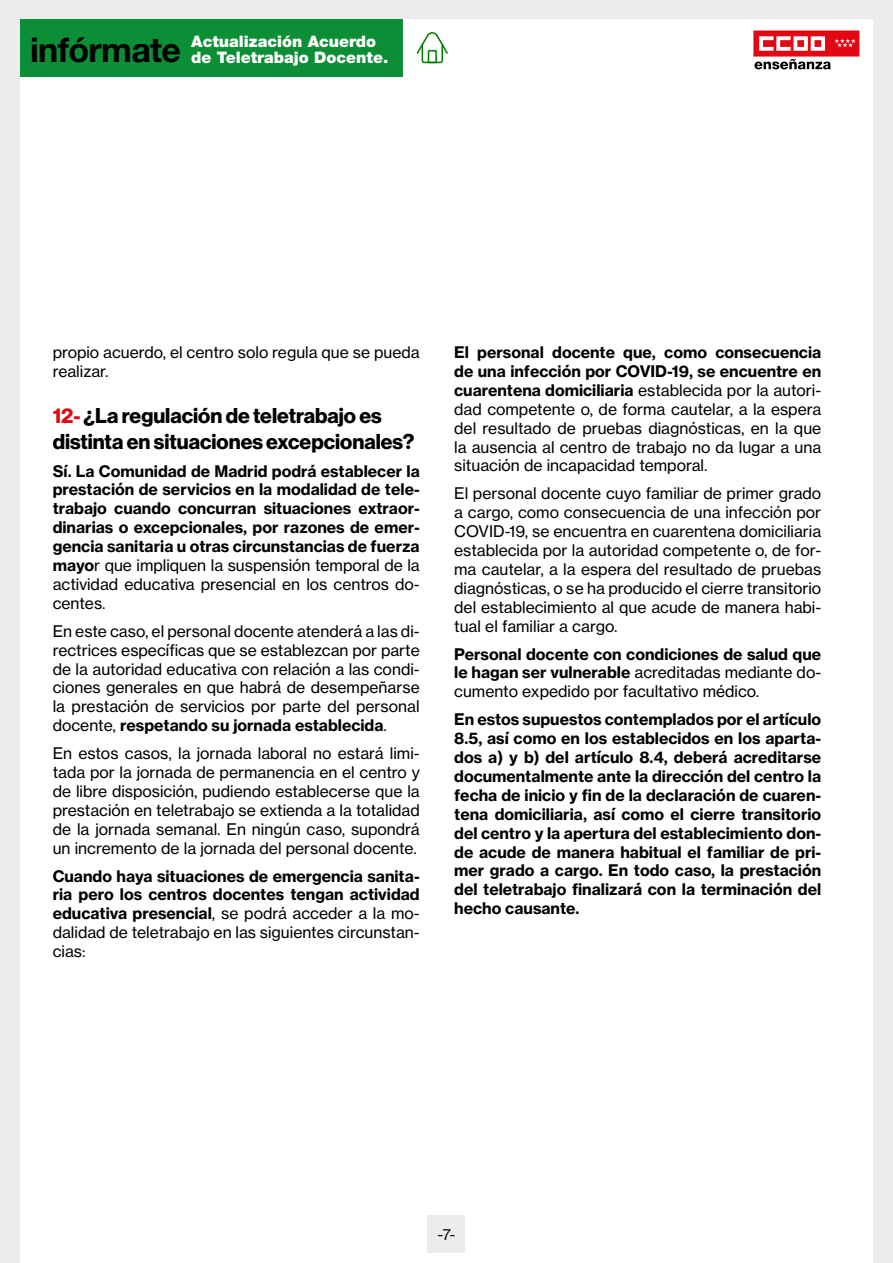
<style>
.page{position:relative;width:893px;height:1263px;background:#fff}
.page>*{position:absolute;margin:0;border:0;box-sizing:border-box;transform-origin:0 0}
.t1{font:700 34.05px "Helvetica Neue";letter-spacing:-.02em;color:#000}
.t2{font:700 21px/25.2px "Volta Modern Display 75";color:#000}
.t3{font:900 15.9px/15.9px "Helvetica Neue";color:#fff}
.t4{font:15.75px/18.9px "Volta Modern Text 55 Roman";color:#000;text-align:justify}
.t5{font:700 15.75px/18.9px "Volta Modern Text 75";color:#000;text-align:justify}
.t6{font:15.75px "Volta Modern Display 55 Roman";color:#000}
.s1{color:#e30613}
.s2{font-family:"Volta Modern Text 75";font-weight:700}
.s3{font-family:"Volta Modern Text 55 Roman";font-weight:400}
</style>
<div class="page">
<div style="left:0;top:0;width:20px;height:1263px;background:#ececec"></div>
<div style="left:873px;top:0;width:20px;height:1263px;background:#ececec"></div>
<div style="left:4px;top:0;width:889px;height:19px;background:#ececec"></div>
<div style="left:20px;top:19px;width:382px;height:57px;background:#0b8e36"></div>
<svg style="left:753px;top:31px;width:106px;height:38px"></svg>
<svg style="left:417px;top:32px;width:31px;height:31px"></svg>
<div style="left:428px;top:1215px;width:37px;height:38px;background:#ececec"></div>
<h1 class="t1" style="left:30px;top:28px;width:153px">infórmate</h1>
<p class="t3" style="left:191px;top:33px;width:199px">Actualización Acuerdo de Teletrabajo Docente.</p>
<p class="t4" style="left:53px;top:343px;width:368px">propio acuerdo, el centro solo regula que se pueda realizar.</p>
<h2 class="t2" style="left:53px;top:404px;width:363px"><span class="s1">12-</span> ¿La regulación de teletrabajo es distinta en situaciones excepcionales?</h2>
<p class="t5" style="left:53px;top:461px;width:369px">Sí. La Comunidad de Madrid podrá establecer la prestación de servicios en la modalidad de tele&shy;trabajo cuando concurran situaciones extraor&shy;dinarias o excepcionales, por razones de emer&shy;gencia sanitaria u otras circunstancias de fuerza</p>
<p class="t4" style="left:53px;top:556px;width:369px"><span class="s2">mayo</span>r que impliquen la suspensión temporal de la actividad educativa presencial en los centros do&shy;centes.</p>
<p class="t4" style="left:53px;top:621px;width:369px">En este caso, el personal docente atenderá a las di&shy;rectrices específicas que se establezcan por parte de la autoridad educativa con relación a las condi&shy;ciones generales en que habrá de desempeñarse la prestación de servicios por parte del personal</p>
<p class="t5" style="left:53px;top:716px;width:336px"><span class="s3">docente,</span> respetando su jornada establecida<span class="s3">.</span></p>
<p class="t4" style="left:53px;top:744px;width:369px">En estos casos, la jornada laboral no estará limi&shy;tada por la jornada de permanencia en el centro y de libre disposición, pudiendo establecerse que la prestación en teletrabajo se extienda a la totalidad de la jornada semanal. En ningún caso, supondrá un incremento de la jornada del personal docente.</p>
<p class="t5" style="left:53px;top:866px;width:369px">Cuando haya situaciones de emergencia sanita&shy;ria pero los centros docentes tengan actividad</p>
<p class="t4" style="left:53px;top:904px;width:369px"><span class="s2">educativa presencial</span>, se podrá acceder a la mo&shy;dalidad de teletrabajo en las siguientes circunstan&shy;cias:</p>
<p class="t5" style="left:454px;top:343px;width:369px">El personal docente que, como consecuencia de una infección por COVID-19, se encuentre en</p>
<p class="t4" style="left:454px;top:381px;width:369px"><span class="s2">cuarentena domiciliaria</span> establecida por la autori&shy;dad competente o, de forma cautelar, a la espera del resultado de pruebas diagnósticas, en la que la ausencia al centro de trabajo no da lugar a una situación de incapacidad temporal.</p>
<p class="t4" style="left:454px;top:484px;width:369px">El personal docente cuyo familiar de primer grado a cargo, como consecuencia de una infección por COVID-19, se encuentra en cuarentena domiciliaria establecida por la autoridad competente o, de for&shy;ma cautelar, a la espera del resultado de pruebas diagnósticas, o se ha producido el cierre transitorio del establecimiento al que acude de manera habi&shy;tual el familiar a cargo.</p>
<p class="t5" style="left:454px;top:644px;width:369px">Personal docente con condiciones de salud que</p>
<p class="t4" style="left:454px;top:663px;width:369px"><span class="s2">le hagan ser vulnerable</span> acreditadas mediante do&shy;cumento expedido por facultativo médico.</p>
<p class="t5" style="left:454px;top:710px;width:369px">En estos supuestos contemplados por el artículo 8.5, así como en los establecidos en los aparta&shy;dos a) y b) del artículo 8.4, deberá acreditarse documentalmente ante la dirección del centro la fecha de inicio y fin de la declaración de cuaren&shy;tena domiciliaria, así como el cierre transitorio del centro y la apertura del establecimiento don&shy;de acude de manera habitual el familiar de pri&shy;mer grado a cargo. En todo caso, la prestación del teletrabajo finalizará con la terminación del hecho causante.</p>
<p class="t6" style="left:438px;top:1225px;width:19px">-7-</p>
</div>
